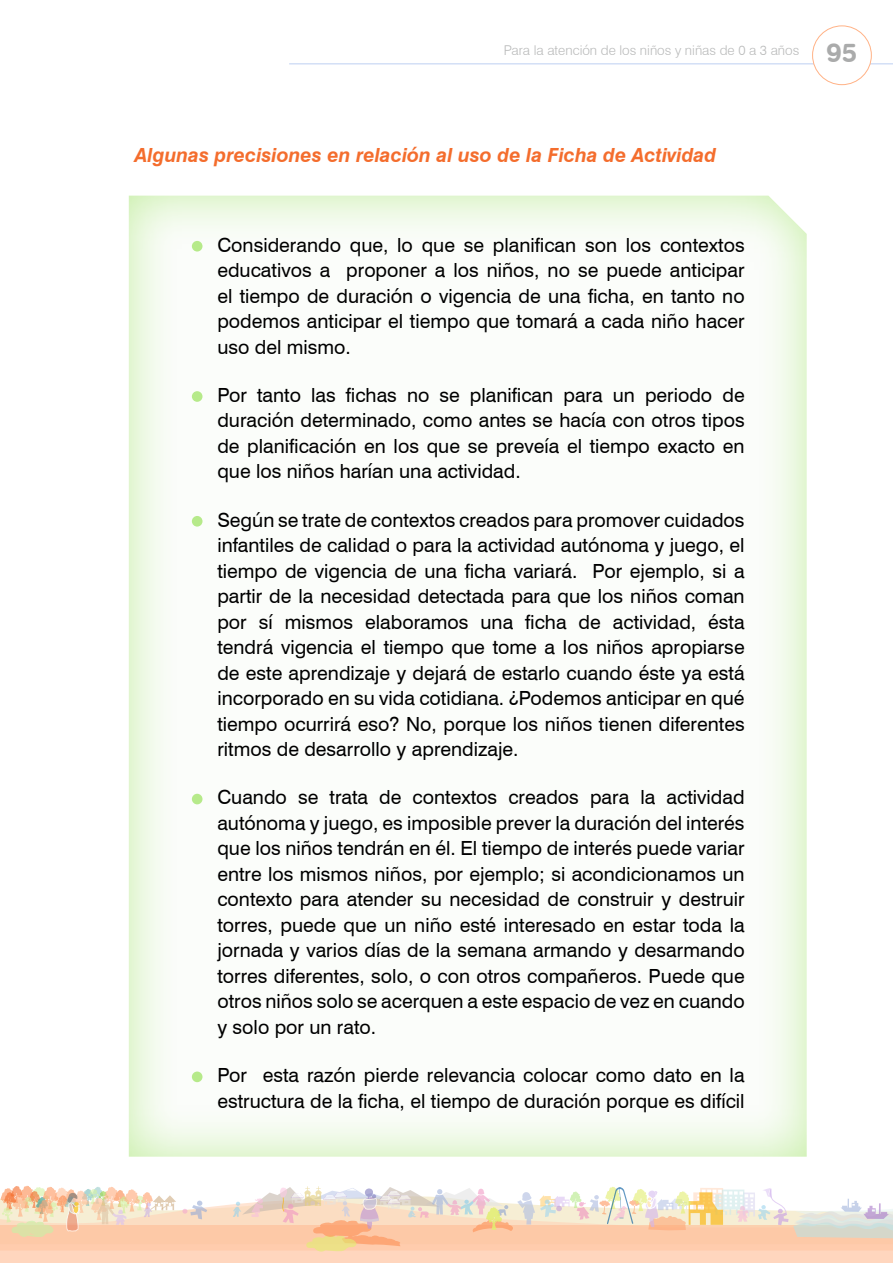
<style>
.page{position:relative;width:893px;height:1263px;background:#fff}
.page>*{position:absolute;margin:0;border:0;box-sizing:border-box;transform-origin:0 0}
.t1{font:19.5px/25.5px "Swiss 721 BT";color:#000;text-align:justify}
.t2{font:italic 700 19.5px "Swiss 721 BT";color:#f46d2d}
.t3{font:300 13.5px "Swiss 721 BT";color:#b9baba}
.s1{font-family:"Swiss 721 BT Bold Rounded";font-weight:400;font-size:27px;color:#aaabab}
</style>
<div class="page">
<div style="left:0;top:1225px;width:893px;height:38px;background:#ffd6be"></div>
<hr style="left:289px;top:63px;width:604px;height:2px;background:#d3dff6">
<div style="left:813px;top:26px;width:58px;height:59px;background:#fff;border-radius:50%"></div>
<div style="left:812px;top:26px;width:60px;height:59px;border:1px solid #ffb286;border-radius:50%"></div>
<svg style="left:0;top:1185px;width:893px;height:67px"></svg>
<div style="left:128px;top:194px;width:681px;height:963px;background:#b6ea8a;opacity:.79"></div>
<div style="left:192px;top:241px;width:10px;height:11px;background:#b6ea8a;border-radius:50%"></div>
<div style="left:192px;top:391px;width:10px;height:11px;background:#b6ea8a;border-radius:50%"></div>
<div style="left:192px;top:516px;width:10px;height:11px;background:#b6ea8a;border-radius:50%"></div>
<div style="left:192px;top:794px;width:10px;height:10px;background:#b6ea8a;border-radius:50%"></div>
<div style="left:192px;top:1071px;width:10px;height:11px;background:#b6ea8a;border-radius:50%"></div>
<p class="t3" style="left:504px;top:42px;width:355px">Para la atención de los niños y niñas de 0 a 3 años <span class="s1">95</span></p>
<p class="t2" style="left:135px;top:144px;width:583px">Algunas precisiones en relación al uso de la Ficha de Actividad</p>
<p class="t1" style="left:217px;top:232px;width:529px">Considerando que, lo que se planifican son los contextos educativos a proponer a los niños, no se puede anticipar el tiempo de duración o vigencia de una ficha, en tanto no podemos anticipar el tiempo que tomará a cada niño hacer uso del mismo.</p>
<p class="t1" style="left:217px;top:382px;width:529px">Por tanto las fichas no se planifican para un periodo de duración determinado, como antes se hacía con otros tipos de planificación en los que se preveía el tiempo exacto en que los niños harían una actividad.</p>
<p class="t1" style="left:217px;top:507px;width:529px">Según se trate de contextos creados para promover cuidados infantiles de calidad o para la actividad autónoma y juego, el tiempo de vigencia de una ficha variará. Por ejemplo, si a partir de la necesidad detectada para que los niños coman por sí mismos elaboramos una ficha de actividad, ésta tendrá vigencia el tiempo que tome a los niños apropiarse de este aprendizaje y dejará de estarlo cuando éste ya está incorporado en su vida cotidiana. ¿Podemos anticipar en qué tiempo ocurrirá eso? No, porque los niños tienen diferentes ritmos de desarrollo y aprendizaje.</p>
<p class="t1" style="left:217px;top:784px;width:529px">Cuando se trata de contextos creados para la actividad autónoma y juego, es imposible prever la duración del interés que los niños tendrán en él. El tiempo de interés puede variar entre los mismos niños, por ejemplo; si acondicionamos un contexto para atender su necesidad de construir y destruir torres, puede que un niño esté interesado en estar toda la jornada y varios días de la semana armando y desarmando torres diferentes, solo, o con otros compañeros. Puede que otros niños solo se acerquen a este espacio de vez en cuando y solo por un rato.</p>
<p class="t1" style="left:217px;top:1062px;width:529px">Por esta razón pierde relevancia colocar como dato en la estructura de la ficha, el tiempo de duración porque es difícil</p>
</div>
